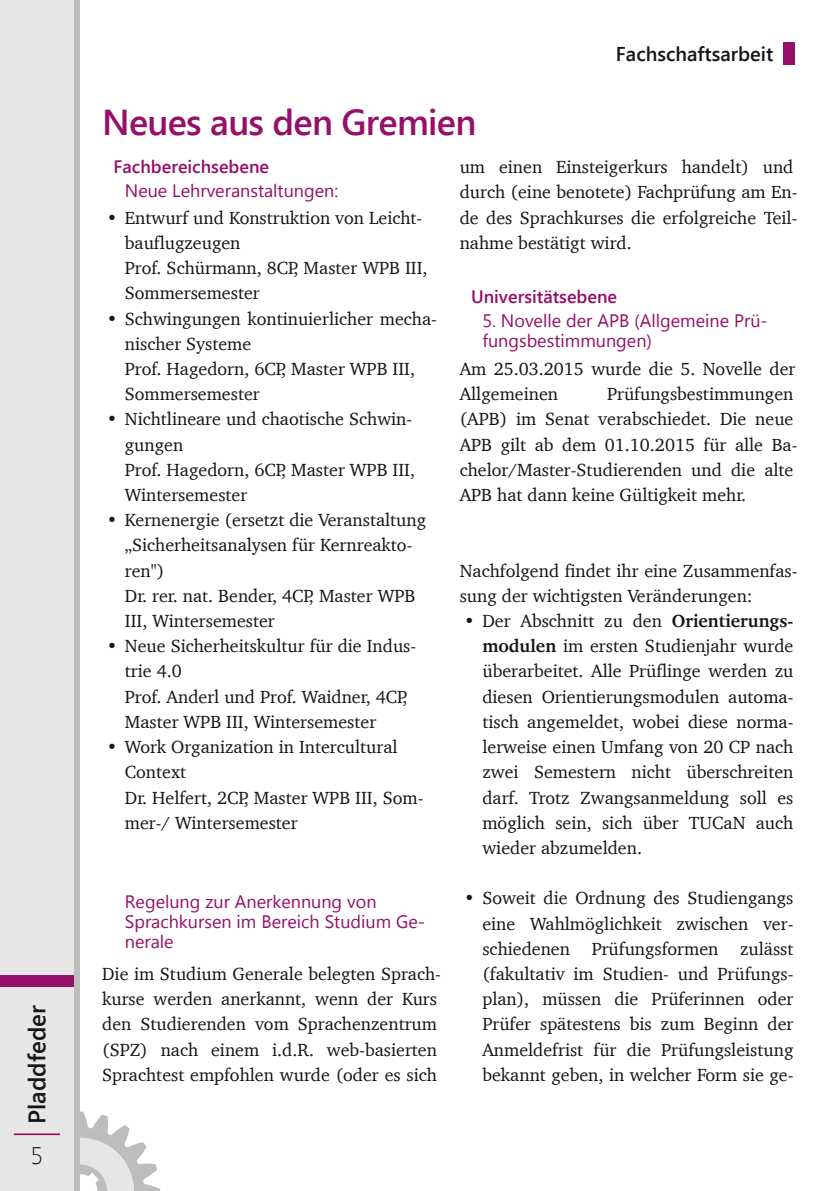
<style>
.page{position:relative;width:840px;height:1191px;background:#fff}
.page>*{position:absolute;margin:0;border:0;box-sizing:border-box;transform-origin:0 0}
.t1{font:600 36px "Segoe UI";letter-spacing:-.02em;color:#941069}
.t2{font:600 24px "Segoe UI";color:#161614}
.t3{font:300 24px "Segoe UI";color:#161614}
.t4{font:600 20px "Segoe UI";color:#161614}
.t5{font:18px/25.2px "Charter";color:#161614}
.t6{font:18px/20px "Segoe UI";color:#941069}
.t7{font:600 18px "Segoe UI";color:#941069}
.s1{font-weight:700}
</style>
<div class="page">
<svg style="left:79px;top:1111px;width:81px;height:80px"></svg>
<div style="left:62px;top:0;width:17px;height:1191px;background:#bdbdbd"></div>
<div style="left:0;top:0;width:74px;height:1191px;background:#e6e6e6"></div>
<div style="left:0;top:975px;width:74px;height:11px;background:#941069"></div>
<hr style="left:14px;top:1133px;width:46px;height:2px;background:#941069">
<div style="left:782px;top:43px;width:12px;height:22px;background:#941069"></div>
<h2 class="t2" style="left:27px;top:1124px;width:120px;rotate:-90deg">Pladdfeder</h2>
<h2 class="t3" style="left:31px;top:1141px;width:14px">5</h2>
<h1 class="t1" style="left:102px;top:108px;width:375px">Neues aus den Gremien</h1>
<p class="t4" style="left:615px;top:46px;width:159px">Fachschaftsarbeit</p>
<p class="t7" style="left:113px;top:159px;width:157px">Fachbereichsebene</p>
<p class="t6" style="left:125px;top:182px;width:215px">Neue Lehrveranstaltungen:</p>
<p class="t5" style="left:125px;top:206px;width:304px;text-indent:-18px">• Entwurf und Konstruktion von Leicht&shy;bauflugzeugen<br>Prof. Schürmann, 8CP, Master WPB III,<br>Sommersemester</p>
<p class="t5" style="left:125px;top:307px;width:313px;text-indent:-18px">• Schwingungen kontinuierlicher mecha&shy;nischer Systeme<br>Prof. Hagedorn, 6CP, Master WPB III,<br>Sommersemester</p>
<p class="t5" style="left:125px;top:408px;width:291px;text-indent:-18px">• Nichtlineare und chaotische Schwin&shy;gungen<br>Prof. Hagedorn, 6CP, Master WPB III,<br>Wintersemester</p>
<p class="t5" style="left:125px;top:509px;width:303px;text-indent:-18px">• Kernenergie (ersetzt die Veranstaltung „Sicherheitsanalysen für Kernreakto&shy;ren")<br>Dr. rer. nat. Bender, 4CP, Master WPB<br>III, Wintersemester</p>
<p class="t5" style="left:125px;top:635px;width:293px;text-indent:-18px">• Neue Sicherheitskultur für die Indus&shy;trie 4.0<br>Prof. Anderl und Prof. Waidner, 4CP,<br>Master WPB III, Wintersemester</p>
<p class="t5" style="left:125px;top:735px;width:300px;text-indent:-18px">• Work Organization in Intercultural<br>Context<br>Dr. Helfert, 2CP, Master WPB III, Som&shy;mer-/ Wintersemester</p>
<p class="t6" style="left:125px;top:893px;width:301px">Regelung zur Anerkennung von<br>Sprachkursen im Bereich Studium Ge‐ nerale</p>
<p class="t5" style="left:102px;top:962px;width:340px">Die im Studium Generale belegten Sprach&shy;kurse werden anerkannt, wenn der Kurs den Studierenden vom Sprachenzentrum (SPZ) nach einem i.d.R. web-basierten Sprachtest empfohlen wurde (oder es sich</p>
<p class="t5" style="left:459px;top:156px;width:339px">um einen Einsteigerkurs handelt) und durch (eine benotete) Fachprüfung am En&shy;de des Sprachkurses die erfolgreiche Teil&shy;nahme bestätigt wird.</p>
<p class="t7" style="left:471px;top:289px;width:147px">Universitätsebene</p>
<p class="t6" style="left:482px;top:312px;width:287px">5. Novelle der APB ﴾Allgemeine Prü‐ fungsbestimmungen﴿</p>
<p class="t5" style="left:459px;top:357px;width:337px">Am 25.03.2015 wurde die 5. Novelle der<br>Allgemeinen</p>
<p class="t5" style="left:459px;top:383px;width:339px;text-indent:147px">Prüfungsbestimmungen (APB) im Senat verabschiedet. Die neue APB gilt ab dem 01.10.2015 für alle Ba&shy;chelor/Master-Studierenden und die alte APB hat dann keine Gültigkeit mehr.</p>
<p class="t5" style="left:459px;top:559px;width:339px">Nachfolgend findet ihr eine Zusammenfas&shy;sung der wichtigsten Veränderungen:</p>
<p class="t5" style="left:482px;top:609px;width:312px;text-align:justify;text-indent:-18px">• Der Abschnitt zu den <span class="s1">Orientierungs&shy;modulen</span> im ersten Studienjahr wurde überarbeitet. Alle Prüflinge werden zu diesen Orientierungsmodulen automa&shy;tisch angemeldet, wobei diese norma&shy;lerweise einen Umfang von 20 CP nach zwei Semestern nicht überschreiten darf. Trotz Zwangsanmeldung soll es möglich sein, sich über TUCaN auch wieder abzumelden.</p>
<p class="t5" style="left:482px;top:887px;width:312px;text-align:justify;text-indent:-18px">• Soweit die Ordnung des Studiengangs eine Wahlmöglichkeit zwischen ver&shy;schiedenen Prüfungsformen zulässt (fakultativ im Studien- und Prüfungs&shy;plan), müssen die Prüferinnen oder Prüfer spätestens bis zum Beginn der Anmeldefrist für die Prüfungsleistung bekannt geben, in welcher Form sie ge-</p>
</div>
